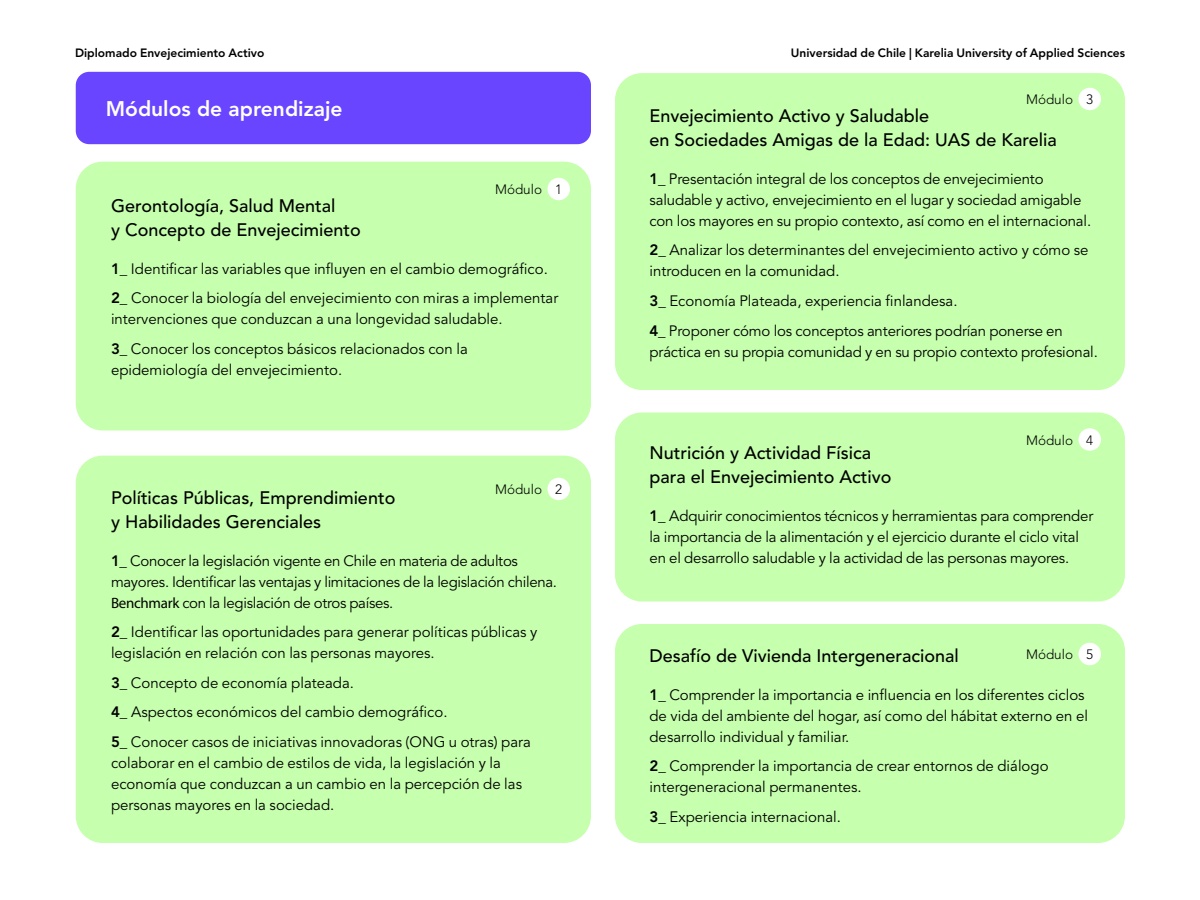
<style>
.page{position:relative;width:1200px;height:900px;background:#fff}
.page>*{position:absolute;margin:0;border:0;box-sizing:border-box;transform-origin:0 0}
.titulo{font:800 21px "Avenir LT Std";color:#fff}
.Paragraph_Style_5{font:500 18px/24px "Avenir LT Std";color:#000}
.subtitulo_1{font:500 18px/24px "Avenir LT Std";color:#000}
.texto_general{font:15px/21px "Avenir LT Std";color:#000}
.texto_general-2{font:15px/21px "Avenir LT Std";letter-spacing:-.02em;color:#000}
.Paragraph_Style_4{font:300 13.5px "Avenir LT Std";color:#000}
.t1{font:800 12px "Avenir LT Std";color:#000}
.s1{font-weight:800}
.s2{font-family:"Myriad Pro"}
</style>
<div class="page">
<div style="left:615px;top:73px;width:510px;height:317px;background:#c6ffad;border-radius:27px"></div>
<div style="left:76px;top:162px;width:515px;height:268px;background:#c6ffad;border-radius:27px"></div>
<div style="left:76px;top:72px;width:515px;height:72px;background:#6945ff;border-radius:14px"></div>
<div style="left:615px;top:412px;width:510px;height:190px;background:#c6ffad;border-radius:27px"></div>
<div style="left:615px;top:624px;width:510px;height:219px;background:#c6ffad;border-radius:27px"></div>
<div style="left:76px;top:456px;width:515px;height:387px;background:#c6ffad;border-radius:27px"></div>
<div style="left:548px;top:178px;width:22px;height:22px;background:#fff;border-radius:50%"></div>
<div style="left:1078px;top:88px;width:23px;height:22px;background:#fff;border-radius:50%"></div>
<div style="left:1078px;top:428px;width:23px;height:23px;background:#fff;border-radius:50%"></div>
<div style="left:1078px;top:643px;width:23px;height:22px;background:#fff;border-radius:50%"></div>
<div style="left:548px;top:478px;width:22px;height:22px;background:#fff;border-radius:50%"></div>
<p class="t1" style="left:75px;top:46px;width:191px">Diplomado Envejecimiento Activo</p>
<p class="t1" style="left:791px;top:46px;width:336px">Universidad de Chile | Karelia University of Applied Sciences</p>
<p class="titulo" style="left:106px;top:96px;width:238px">Módulos de aprendizaje</p>
<p class="Paragraph_Style_4" style="left:495px;top:182px;width:49px">Módulo</p>
<p class="Paragraph_Style_4" style="left:555px;top:182px;width:9px">1</p>
<p class="subtitulo_1" style="left:111px;top:194px;width:251px">Gerontología, Salud Mental<br>y Concepto de Envejecimiento</p>
<p class="texto_general" style="left:111px;top:259px;width:438px"><span class="s1">1_</span> Identificar las variables que influyen en el cambio demográfico.</p>
<p class="texto_general" style="left:111px;top:288px;width:449px"><span class="s1">2_</span> Conocer la biología del envejecimiento con miras a implementar intervenciones que conduzcan a una longevidad saludable.</p>
<p class="texto_general" style="left:111px;top:339px;width:358px"><span class="s1">3_</span> Conocer los conceptos básicos relacionados con la epidemiología del envejecimiento.</p>
<p class="Paragraph_Style_4" style="left:495px;top:482px;width:49px">Módulo</p>
<p class="Paragraph_Style_4" style="left:555px;top:482px;width:9px">2</p>
<p class="Paragraph_Style_5" style="left:111px;top:486px;width:286px">Políticas Públicas, Emprendimiento y Habilidades Gerenciales</p>
<p class="texto_general-2" style="left:111px;top:550px;width:448px"><span class="s1">1_</span> Conocer la legislación vigente en Chile en materia de adultos mayores. Identificar las ventajas y limitaciones de la legislación chilena.<br><span class="s2">Benchmark</span> con la legislación de otros países.</p>
<p class="texto_general" style="left:111px;top:622px;width:428px"><span class="s1">2_</span> Identificar las oportunidades para generar políticas públicas y legislación en relación con las personas mayores.</p>
<p class="texto_general" style="left:111px;top:672px;width:245px"><span class="s1">3_</span> Concepto de economía plateada.</p>
<p class="texto_general" style="left:111px;top:702px;width:338px"><span class="s1">4_</span> Aspectos económicos del cambio demográfico.</p>
<p class="texto_general" style="left:111px;top:731px;width:421px"><span class="s1">5_</span> Conocer casos de iniciativas innovadoras (ONG u otras) para colaborar en el cambio de estilos de vida, la legislación y la economía que conduzcan a un cambio en la percepción de las personas mayores en la sociedad.</p>
<p class="Paragraph_Style_4" style="left:1026px;top:92px;width:49px">Módulo</p>
<p class="Paragraph_Style_4" style="left:1086px;top:92px;width:9px">3</p>
<p class="Paragraph_Style_5" style="left:650px;top:104px;width:409px">Envejecimiento Activo y Saludable<br>en Sociedades Amigas de la Edad: UAS de Karelia</p>
<p class="texto_general" style="left:650px;top:169px;width:443px"><span class="s1">1_</span> Presentación integral de los conceptos de envejecimiento saludable y activo, envejecimiento en el lugar y sociedad amigable con los mayores en su propio contexto, así como en el internacional.</p>
<p class="texto_general" style="left:650px;top:240px;width:441px"><span class="s1">2_</span> Analizar los determinantes del envejecimiento activo y cómo se introducen en la comunidad.</p>
<p class="texto_general" style="left:650px;top:291px;width:310px"><span class="s1">3</span>_ Economía Plateada, experiencia finlandesa.</p>
<p class="texto_general" style="left:650px;top:320px;width:450px"><span class="s1">4_</span> Proponer cómo los conceptos anteriores podrían ponerse en práctica en su propia comunidad y en su propio contexto profesional.</p>
<p class="Paragraph_Style_4" style="left:1026px;top:432px;width:49px">Módulo</p>
<p class="Paragraph_Style_4" style="left:1086px;top:432px;width:9px">4</p>
<p class="Paragraph_Style_5" style="left:650px;top:441px;width:244px">Nutrición y Actividad Física para el Envejecimiento Activo</p>
<p class="texto_general" style="left:650px;top:506px;width:445px"><span class="s1">1_</span> Adquirir conocimientos técnicos y herramientas para comprender la importancia de la alimentación y el ejercicio durante el ciclo vital en el desarrollo saludable y la actividad de las personas mayores.</p>
<p class="Paragraph_Style_5" style="left:650px;top:644px;width:311px">Desafío de Vivienda Intergeneracional</p>
<p class="texto_general" style="left:650px;top:685px;width:440px"><span class="s1">1_</span> Comprender la importancia e influencia en los diferentes ciclos de vida del ambiente del hogar, así como del hábitat externo en el desarrollo individual y familiar.</p>
<p class="texto_general" style="left:650px;top:756px;width:401px"><span class="s1">2_</span> Comprender la importancia de crear entornos de diálogo intergeneracional permanentes.</p>
<p class="texto_general" style="left:650px;top:807px;width:193px"><span class="s1">3_</span> Experiencia internacional.</p>
<p class="Paragraph_Style_4" style="left:1026px;top:647px;width:49px">Módulo</p>
<p class="Paragraph_Style_4" style="left:1086px;top:647px;width:9px">5</p>
</div>
